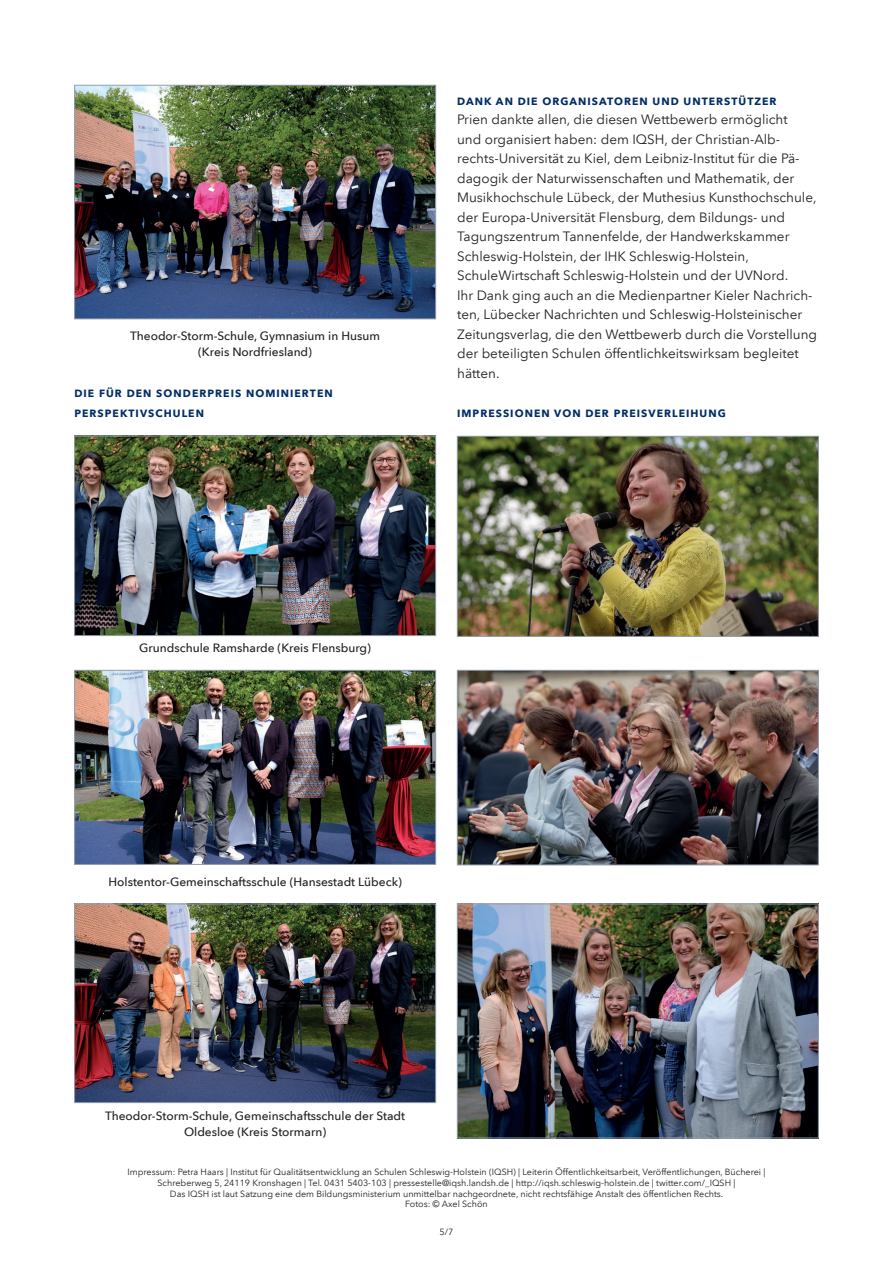
<style>
.page{position:relative;width:893px;height:1263px;background:#fff}
.page>*{position:absolute;margin:0;border:0;box-sizing:border-box;transform-origin:0 0}
.t1{font:13.5px/19.5px "Avenir Next LT Pro";color:#231f20}
.t2{font:500 12px/16.5px "Avenir Next LT Pro";color:#231f20;text-align:center}
.t3{font:700 10.5px/19.5px "Avenir Next LT Pro";letter-spacing:.1em;color:#002d66}
.t4{font:9px/10.8px "Avenir Next LT Pro";color:#231f20;text-align:center}
</style>
<div class="page">
<img style="left:76px;top:87px;width:358px;height:230px">
<div style="left:74px;top:85px;width:362px;height:234px;border:1px solid #94a2ae"></div>
<img style="left:76px;top:438px;width:358px;height:196px">
<div style="left:74px;top:436px;width:362px;height:200px;border:1px solid #94a2ae"></div>
<img style="left:76px;top:672px;width:358px;height:191px">
<div style="left:74px;top:670px;width:362px;height:195px;border:1px solid #94a2ae"></div>
<img style="left:76px;top:906px;width:358px;height:195px">
<div style="left:74px;top:904px;width:362px;height:199px;border:1px solid #94a2ae"></div>
<img style="left:459px;top:906px;width:358px;height:230px">
<div style="left:457px;top:904px;width:362px;height:234px;border:1px solid #94a2ae"></div>
<img style="left:459px;top:672px;width:358px;height:191px">
<div style="left:457px;top:670px;width:362px;height:195px;border:1px solid #94a2ae"></div>
<img style="left:459px;top:438px;width:358px;height:197px">
<div style="left:457px;top:436px;width:362px;height:201px;border:1px solid #94a2ae"></div>
<p class="t2" style="left:130px;top:327px;width:251px">Theodor-Storm-Schule, Gymnasium in Husum (Kreis Nordfriesland)</p>
<p class="t3" style="left:74px;top:384px;width:260px">DIE FÜR DEN SONDERPREIS NOMINIERTEN<br>PERSPEKTIVSCHULEN</p>
<p class="t3" style="left:457px;top:91px;width:321px">DANK AN DIE ORGANISATOREN UND UNTERSTÜTZER</p>
<p class="t1" style="left:457px;top:110px;width:361px">Prien dankte allen, die diesen Wettbewerb ermöglicht<br>und organisiert haben: dem IQSH, der Christian-Alb&shy;rechts-Universität zu Kiel, dem Leibniz-Institut für die Pä&shy;dagogik der Naturwissenschaften und Mathematik, der Musikhochschule Lübeck, der Muthesius Kunsthochschule, der Europa-Universität Flensburg, dem Bildungs- und Tagungszentrum Tannenfelde, der Handwerkskammer Schleswig-Holstein, der IHK Schleswig-Holstein, SchuleWirtschaft Schleswig-Holstein und der UVNord.<br>Ihr Dank ging auch an die Medienpartner Kieler Nachrich&shy;ten, Lübecker Nachrichten und Schleswig-Holsteinischer Zeitungsverlag, die den Wettbewerb durch die Vorstellung der beteiligten Schulen öffentlichkeitswirksam begleitet hätten.</p>
<p class="t3" style="left:457px;top:403px;width:270px">IMPRESSIONEN VON DER PREISVERLEIHUNG</p>
<p class="t2" style="left:139px;top:639px;width:233px">Grundschule Ramsharde (Kreis Flensburg)</p>
<p class="t2" style="left:108px;top:873px;width:295px">Holstentor-Gemeinschaftsschule (Hansestadt Lübeck)</p>
<p class="t2" style="left:105px;top:1107px;width:302px">Theodor-Storm-Schule, Gemeinschaftsschule der Stadt<br>Oldesloe (Kreis Stormarn)</p>
<p class="t4" style="left:127px;top:1166px;width:639px">Impressum: Petra Haars | Institut für Qualitätsentwicklung an Schulen Schleswig-Holstein (IQSH) | Leiterin Öffentlichkeitsarbeit, Veröffentlichungen, Bücherei |<br>Schreberweg 5, 24119 Kronshagen | Tel. 0431 5403-103 | pressestelle@iqsh.landsh.de | http://iqsh.schleswig-holstein.de | twitter.com/_IQSH |<br>Das IQSH ist laut Satzung eine dem Bildungsministerium unmittelbar nachgeordnete, nicht rechtsfähige Anstalt des öffentlichen Rechts.</p>
<p class="t4" style="left:405px;top:1199px;width:84px">Fotos: © Axel Schön</p>
<p class="t4" style="left:440px;top:1227px;width:15px">5/7</p>
</div>
